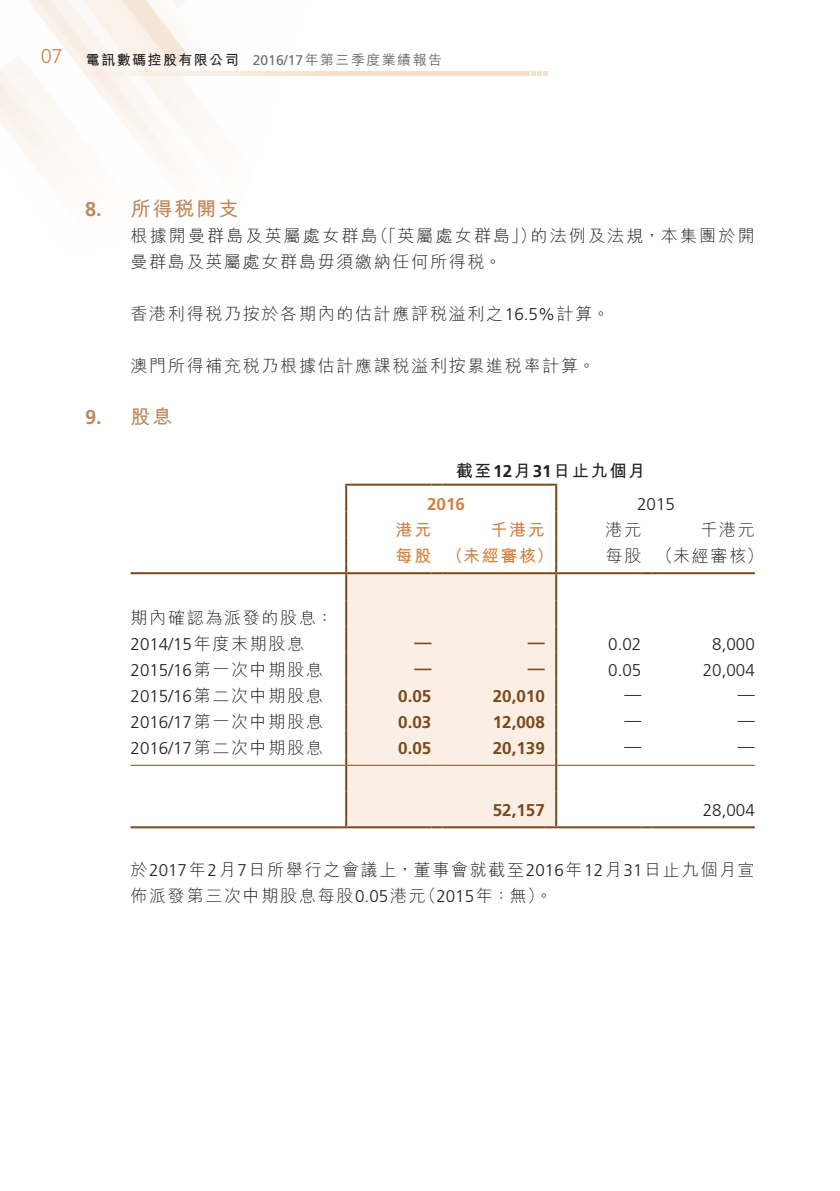
<style>
.page{position:relative;width:840px;height:1191px;background:#fff}
.page>*{position:absolute;margin:0;border:0;box-sizing:border-box;transform-origin:0 0}
.t1{font:700 20px "M Hei HK";letter-spacing:.1em;color:#bd8960}
.t2{font:700 20px "Frutiger LT Std";color:#bd8960}
.t3{font:300 20px "Frutiger LT Std";color:#d58040}
.t4{font:300 17px/26px "M Hei HK";letter-spacing:.1em;color:#231f20}
.t5{font:300 17px "Frutiger LT Std";color:#231f20}
.t6{font:700 17px "Frutiger LT Std";color:#7b491c}
.t7{font:700 17px "M Hei HK";letter-spacing:.1em;color:#d58040}
.t8{font:300 17px "M Hei HK";letter-spacing:.125em;color:#231f20}
.t9{font:700 17px "M Hei HK";letter-spacing:.1em;color:#231f20}
.t10{font:700 17px "Frutiger LT Std";color:#d58040}
.t11{font:500 14px "M Hei HK";letter-spacing:.1em;color:#6c6d70}
.t12{font:700 14px "M Hei HK";letter-spacing:.1em;color:#231f20}
.s1{font-family:"Frutiger LT Std";font-weight:400}
.s2{font-family:"Frutiger LT Std"}
.s3{font-family:"M Hei HK"}
</style>
<div class="page">
<img style="left:7px;top:0;width:198px;height:166px">
<svg style="left:85px;top:71px;width:444px;height:5px;fill:#f6e3d3"></svg>
<svg style="left:531px;top:71px;width:16px;height:5px"></svg>
<svg style="left:0;top:65px;width:85px;height:103px"></svg>
<div style="left:347px;top:574px;width:208px;height:252px;background:#faefe5"></div>
<hr style="left:130px;top:572px;width:216px;height:2px;background:#7b491c">
<hr style="left:346px;top:572px;width:85px;height:2px;background:#7b491c">
<svg style="left:431px;top:572px;width:11px;height:2px"></svg>
<hr style="left:442px;top:572px;width:102px;height:2px;background:#7b491c">
<hr style="left:556px;top:572px;width:85px;height:2px;background:#7b491c">
<svg style="left:641px;top:572px;width:11px;height:2px"></svg>
<hr style="left:652px;top:572px;width:102px;height:2px;background:#7b491c">
<hr style="left:130px;top:765px;width:215px;height:1px;background:#7b491c">
<hr style="left:347px;top:765px;width:84px;height:1px;background:#7b491c">
<hr style="left:442px;top:765px;width:102px;height:1px;background:#7b491c">
<hr style="left:557px;top:765px;width:84px;height:1px;background:#7b491c">
<hr style="left:652px;top:765px;width:102px;height:1px;background:#7b491c">
<hr style="left:130px;top:826px;width:216px;height:2px;background:#7b491c">
<hr style="left:556px;top:826px;width:85px;height:2px;background:#7b491c">
<svg style="left:641px;top:826px;width:11px;height:2px"></svg>
<hr style="left:652px;top:826px;width:102px;height:2px;background:#7b491c">
<hr style="left:345px;top:483px;width:86px;height:2px;background:#7b491c">
<hr style="left:345px;top:485px;width:2px;height:26px;background:#7b491c">
<svg style="left:431px;top:483px;width:11px;height:2px"></svg>
<hr style="left:442px;top:483px;width:102px;height:2px;background:#7b491c">
<svg style="left:544px;top:483px;width:13px;height:2px"></svg>
<hr style="left:555px;top:485px;width:2px;height:26px;background:#7b491c">
<hr style="left:345px;top:511px;width:2px;height:26px;background:#7b491c">
<hr style="left:555px;top:511px;width:2px;height:26px;background:#7b491c">
<hr style="left:345px;top:537px;width:2px;height:26px;background:#7b491c">
<hr style="left:555px;top:537px;width:2px;height:26px;background:#7b491c">
<svg style="left:345px;top:563px;width:2px;height:9px"></svg>
<svg style="left:544px;top:563px;width:13px;height:11px"></svg>
<hr style="left:345px;top:574px;width:2px;height:26px;background:#7b491c">
<hr style="left:555px;top:574px;width:2px;height:26px;background:#7b491c">
<hr style="left:345px;top:600px;width:2px;height:26px;background:#7b491c">
<hr style="left:555px;top:600px;width:2px;height:26px;background:#7b491c">
<hr style="left:345px;top:626px;width:2px;height:26px;background:#7b491c">
<hr style="left:555px;top:626px;width:2px;height:26px;background:#7b491c">
<hr style="left:345px;top:652px;width:2px;height:26px;background:#7b491c">
<hr style="left:555px;top:652px;width:2px;height:26px;background:#7b491c">
<hr style="left:345px;top:678px;width:2px;height:26px;background:#7b491c">
<hr style="left:555px;top:678px;width:2px;height:26px;background:#7b491c">
<hr style="left:345px;top:704px;width:2px;height:26px;background:#7b491c">
<hr style="left:555px;top:704px;width:2px;height:26px;background:#7b491c">
<hr style="left:345px;top:730px;width:2px;height:26px;background:#7b491c">
<hr style="left:555px;top:730px;width:2px;height:26px;background:#7b491c">
<svg style="left:345px;top:756px;width:2px;height:9px"></svg>
<svg style="left:544px;top:756px;width:13px;height:10px"></svg>
<hr style="left:345px;top:765px;width:2px;height:27px;background:#7b491c">
<hr style="left:555px;top:765px;width:2px;height:27px;background:#7b491c">
<hr style="left:345px;top:792px;width:2px;height:26px;background:#7b491c">
<hr style="left:555px;top:792px;width:2px;height:26px;background:#7b491c">
<svg style="left:345px;top:818px;width:2px;height:8px"></svg>
<hr style="left:346px;top:826px;width:85px;height:2px;background:#7b491c">
<svg style="left:431px;top:826px;width:11px;height:2px"></svg>
<hr style="left:442px;top:826px;width:102px;height:2px;background:#7b491c">
<svg style="left:544px;top:818px;width:13px;height:10px"></svg>
<p class="t3" style="left:41px;top:45px;width:23px">07</p>
<p class="t12" style="left:86px;top:50px;width:154px">電訊數碼控股有限公司</p>
<p class="t11" style="left:252px;top:50px;width:191px"><span class="s1">2016/17</span>年第三季度業績報告</p>
<p class="t2" style="left:85px;top:198px;width:18px">8.</p>
<p class="t2" style="left:85px;top:406px;width:18px">9.</p>
<p class="t1" style="left:130px;top:194px;width:109px">所得稅開支</p>
<p class="t4" style="left:371px;top:223px;width:166px">（「英屬處女群島」）</p>
<p class="t4" style="left:130px;top:223px;width:372px">根據開曼群島及英屬處女群島<br>曼群島及英屬處女群島毋須繳納任何所得稅。</p>
<p class="t4" style="left:130px;top:301px;width:480px">香港利得稅乃按於各期內的估計應評稅溢利之<span class="s2">16.5%</span>計算。</p>
<p class="t4" style="left:130px;top:353px;width:466px">澳門所得補充稅乃根據估計應課稅溢利按累進稅率計算。</p>
<p class="t1" style="left:130px;top:402px;width:43px">股息</p>
<p class="t8" style="left:530px;top:227px;width:225px">的法例及法規，本集團於開</p>
<p class="t9" style="left:455px;top:458px;width:191px">截至<span class="s2">12</span>月<span class="s2">31</span>日止九個月</p>
<p class="t5" style="left:636px;top:494px;width:39px">2015</p>
<p class="t10" style="left:427px;top:493px;width:39px">2016</p>
<p class="t7" style="left:395px;top:517px;width:37px">港元</p>
<p class="t7" style="left:490px;top:517px;width:56px">千港元</p>
<p class="t4" style="left:605px;top:516px;width:37px">港元</p>
<p class="t4" style="left:700px;top:516px;width:56px">千港元</p>
<p class="t7" style="left:395px;top:543px;width:37px">每股</p>
<p class="t7" style="left:446px;top:543px;width:109px">（未經審核）</p>
<p class="t4" style="left:605px;top:542px;width:37px">每股</p>
<p class="t4" style="left:655px;top:542px;width:109px">（未經審核(</p>
<p class="t4" style="left:130px;top:604px;width:204px">期內確認為派發的股息：</p>
<p class="t5" style="left:130px;top:634px;width:175px">2014/15<span class="s3">年度末期股息</span></p>
<p class="t6" style="left:414px;top:631px;width:18px">—</p>
<p class="t6" style="left:527px;top:631px;width:18px">—</p>
<p class="t5" style="left:608px;top:634px;width:35px">0.02</p>
<p class="t5" style="left:711px;top:634px;width:44px">8,000</p>
<p class="t5" style="left:130px;top:660px;width:194px">2015/16<span class="s3">第一次中期股息</span></p>
<p class="t6" style="left:414px;top:657px;width:18px">—</p>
<p class="t6" style="left:527px;top:657px;width:18px">—</p>
<p class="t5" style="left:608px;top:660px;width:35px">0.05</p>
<p class="t5" style="left:702px;top:660px;width:53px">20,004</p>
<p class="t5" style="left:130px;top:686px;width:194px">2015/16<span class="s3">第二次中期股息</span></p>
<p class="t6" style="left:398px;top:686px;width:35px">0.05</p>
<p class="t6" style="left:492px;top:686px;width:53px">20,010</p>
<p class="t5" style="left:624px;top:684px;width:18px">—</p>
<p class="t5" style="left:737px;top:684px;width:18px">—</p>
<p class="t5" style="left:130px;top:712px;width:194px">2016/17<span class="s3">第一次中期股息</span></p>
<p class="t6" style="left:398px;top:712px;width:35px">0.03</p>
<p class="t6" style="left:492px;top:712px;width:53px">12,008</p>
<p class="t5" style="left:624px;top:710px;width:18px">—</p>
<p class="t5" style="left:737px;top:710px;width:18px">—</p>
<p class="t5" style="left:130px;top:738px;width:194px">2016/17<span class="s3">第二次中期股息</span></p>
<p class="t6" style="left:398px;top:738px;width:35px">0.05</p>
<p class="t6" style="left:492px;top:738px;width:53px">20,139</p>
<p class="t5" style="left:624px;top:736px;width:18px">—</p>
<p class="t5" style="left:737px;top:736px;width:18px">—</p>
<p class="t6" style="left:492px;top:799px;width:53px">52,157</p>
<p class="t5" style="left:702px;top:800px;width:53px">28,004</p>
<p class="t4" style="left:419px;top:856px;width:337px;text-indent:-289px">於<span class="s2">2017</span>年<span class="s2">2</span>月<span class="s2">7</span>日所舉行之會議上，董事會就截至<span class="s2">2016</span>年<span class="s2">12</span>月<span class="s2">31</span>日止九個月宣（<span class="s2">2015</span>年：無。(</p>
<p class="t4" style="left:130px;top:882px;width:296px">佈派發第三次中期股息每股<span class="s2">0.05</span>港元</p>
</div>
